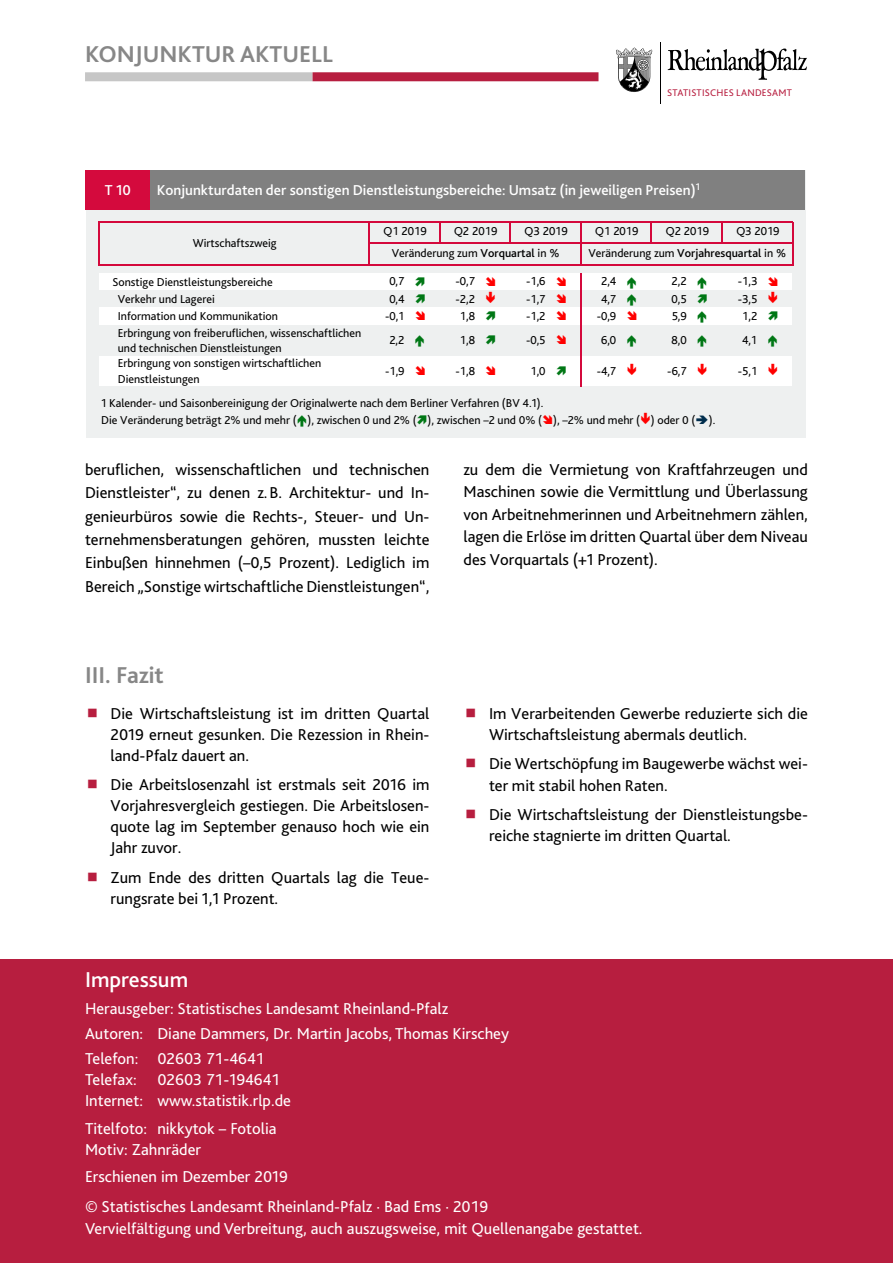
<style>
.page{position:relative;width:893px;height:1263px;background:#fff}
.page>*{position:absolute;margin:0;border:0;box-sizing:border-box;transform-origin:0 0}
.t1{font:700 24px "Bliss 2";color:#878787}
.t2{font:500 22.5px "Bliss 2";color:#fff}
.t3{font:16.5px/21px "Bliss 2";color:#000;text-align:justify}
.t4{font:16.5px/25.2px "Bliss 2";color:#fff}
.t5{font:500 15px "Bliss 2";color:#fff}
.t6{font:12px/15.8px "Bliss 2";color:#000}
.t7{font:12px "Bliss";color:#000}
.t8{font:500 12px "Bliss 2";color:#000}
.t9{font:10.2px "Bliss 2";letter-spacing:.02em;color:#b71e3f}
.s1{font-weight:500}
.s2{font-family:"Bliss"}
.s3{font-weight:400}
.s4{font-family:"Bliss";font-weight:400}
.s5{color:#f00}
</style>
<div class="page">
<div style="left:0;top:959px;width:893px;height:304px;background:#b71e3f"></div>
<div style="left:86px;top:171px;width:720px;height:102px;background:#eef0f0"></div>
<div style="left:86px;top:273px;width:13px;height:17px;background:#eef0f0"></div>
<div style="left:793px;top:273px;width:13px;height:17px;background:#eef0f0"></div>
<div style="left:86px;top:290px;width:720px;height:18px;background:#eef0f0"></div>
<div style="left:86px;top:307px;width:13px;height:18px;background:#eef0f0"></div>
<div style="left:99px;top:307px;width:270px;height:18px;background:#fff"></div>
<div style="left:369px;top:307px;width:424px;height:18px;background:#fff"></div>
<div style="left:793px;top:307px;width:13px;height:18px;background:#eef0f0"></div>
<div style="left:86px;top:325px;width:720px;height:31px;background:#eef0f0"></div>
<div style="left:86px;top:356px;width:13px;height:30px;background:#eef0f0"></div>
<div style="left:793px;top:356px;width:13px;height:30px;background:#eef0f0"></div>
<div style="left:86px;top:386px;width:720px;height:52px;background:#eef0f0"></div>
<hr style="left:580px;top:222px;width:2px;height:43px;background:#d4093c">
<hr style="left:98px;top:221px;width:2px;height:44px;background:#d4093c">
<hr style="left:368px;top:222px;width:2px;height:43px;background:#d4093c">
<svg style="left:439px;top:222px;width:1px;height:20px"></svg>
<svg style="left:510px;top:222px;width:1px;height:20px"></svg>
<hr style="left:580px;top:273px;width:2px;height:113px;background:#d4093c">
<svg style="left:651px;top:222px;width:1px;height:20px"></svg>
<hr style="left:721px;top:222px;width:2px;height:22px;background:#d4093c">
<hr style="left:792px;top:222px;width:1px;height:43px;background:#d4093c">
<hr style="left:100px;top:221px;width:693px;height:1px;background:#d4093c">
<hr style="left:370px;top:242px;width:423px;height:2px;background:#d4093c">
<hr style="left:100px;top:264px;width:693px;height:1px;background:#d4093c">
<div style="left:85px;top:170px;width:66px;height:40px;background:#d40a3d"></div>
<div style="left:150px;top:170px;width:642px;height:40px;background:#808080"></div>
<div style="left:85px;top:72px;width:228px;height:9px;background:#c6c6c6"></div>
<div style="left:313px;top:72px;width:285px;height:9px;background:#b71e3f"></div>
<svg style="left:668px;top:48px;width:139px;height:32px"></svg>
<svg style="left:616px;top:47px;width:36px;height:45px"></svg>
<hr style="left:660px;top:42px;width:1px;height:62px;background:#000">
<h1 class="t1" style="left:85px;top:39px;width:249px">KONJUNKTUR AKTUELL</h1>
<p class="t9" style="left:667px;top:86px;width:126px">STATISTISCHES LANDESAMT</p>
<p class="t5" style="left:157px;top:181px;width:545px">Konjunkturdaten der sonstigen Dienstleistungsbereiche: Umsatz (in jeweiligen Preisen)<sup>1</sup></p>
<p class="t5" style="left:105px;top:181px;width:28px">T 10</p>
<p class="t5" style="left:157px;top:181px;width:419px">Bruttoinlan sprodukt, Bruttowertschöpfung und Erwerbstätige xxx</p>
<p class="t6" style="left:193px;top:234px;width:85px">Wirtschaftszweig</p>
<p class="t7" style="left:525px;top:225px;width:45px">Q3 2019</p>
<p class="t6" style="left:392px;top:245px;width:169px">Veränderung zum <span class="s1">Vorquartal</span> <span class="s2">in %</span></p>
<p class="t8" style="left:588px;top:246px;width:199px"><span class="s3">Veränderung zum</span> Vorjahresquartal <span class="s4">in %</span></p>
<p class="t7" style="left:383px;top:225px;width:45px">Q1 2019</p>
<p class="t7" style="left:454px;top:225px;width:45px">Q2 2019</p>
<p class="t7" style="left:595px;top:225px;width:45px">Q1 2019</p>
<p class="t7" style="left:666px;top:225px;width:45px">Q2 2019</p>
<p class="t7" style="left:736px;top:225px;width:45px">Q3 2019</p>
<p class="t6" style="left:112px;top:274px;width:162px">Sonstige Dienstleistungsbereiche</p>
<p class="t7" style="left:389px;top:275px;width:17px">0,7</p>
<p class="t7" style="left:456px;top:275px;width:42px">-0,7 <span class="s5">➔</span></p>
<p class="t7" style="left:526px;top:275px;width:42px">-1,6 <span class="s5">➔</span></p>
<p class="t7" style="left:601px;top:275px;width:17px">2,4</p>
<p class="t7" style="left:672px;top:275px;width:17px">2,2</p>
<p class="t7" style="left:738px;top:275px;width:42px">-1,3 <span class="s5">➔</span></p>
<p class="t6" style="left:118px;top:291px;width:99px">Verkehr und Lagerei</p>
<p class="t7" style="left:389px;top:292px;width:17px">0,4</p>
<p class="t7" style="left:456px;top:292px;width:21px">-2,2</p>
<p class="t7" style="left:526px;top:292px;width:42px">-1,7 <span class="s5">➔</span></p>
<p class="t7" style="left:601px;top:292px;width:17px">4,7</p>
<p class="t7" style="left:672px;top:292px;width:17px">0,5</p>
<p class="t7" style="left:738px;top:292px;width:21px">-3,5</p>
<p class="t6" style="left:118px;top:308px;width:162px">Information und Kommunikation</p>
<p class="t7" style="left:385px;top:309px;width:42px">-0,1 <span class="s5">➔</span></p>
<p class="t7" style="left:460px;top:309px;width:17px">1,8</p>
<p class="t7" style="left:526px;top:309px;width:42px">-1,2 <span class="s5">➔</span></p>
<p class="t7" style="left:597px;top:309px;width:42px">-0,9 <span class="s5">➔</span></p>
<p class="t7" style="left:672px;top:309px;width:17px">5,9</p>
<p class="t7" style="left:742px;top:309px;width:17px">1,2</p>
<p class="t6" style="left:118px;top:324px;width:245px">Erbringung von freiberuflichen, wissenschaftlichen und technischen Dienstleistungen</p>
<p class="t7" style="left:389px;top:333px;width:17px">2,2</p>
<p class="t7" style="left:460px;top:333px;width:17px">1,8</p>
<p class="t7" style="left:526px;top:333px;width:42px">-0,5 <span class="s5">➔</span></p>
<p class="t7" style="left:601px;top:333px;width:17px">6,0</p>
<p class="t7" style="left:672px;top:333px;width:17px">8,0</p>
<p class="t7" style="left:742px;top:333px;width:17px">4,1</p>
<p class="t6" style="left:118px;top:355px;width:205px">Erbringung von sonstigen wirtschaftlichen<br>Dienstleistungen</p>
<p class="t7" style="left:385px;top:364px;width:42px">-1,9 <span class="s5">➔</span></p>
<p class="t7" style="left:456px;top:364px;width:42px">-1,8 <span class="s5">➔</span></p>
<p class="t7" style="left:530px;top:364px;width:17px">1,0</p>
<p class="t7" style="left:597px;top:364px;width:21px">-4,7</p>
<p class="t7" style="left:667px;top:364px;width:21px">-6,7</p>
<p class="t7" style="left:738px;top:364px;width:21px">-5,1</p>
<p class="t6" style="left:101px;top:394px;width:616px;line-height:16.8px">1 Kalender- und Saisonbereinigung der Originalwerte nach dem Berliner Verfahren (BV 4.1).<br>Die Veränderung beträgt 2% und mehr ( ), zwischen 0 und 2% ( ), zwischen –2 und 0% (<span class="s5">➔</span>), –2% und mehr ( ) oder 0 ( ).</p>
<p class="t3" style="left:85px;top:457px;width:346px;line-height:23.4px">beruflichen, wissenschaftlichen und technischen Dienstleister“, zu denen z.B. Architektur- und In&shy;genieurbüros sowie die Rechts-, Steuer- und Un&shy;ternehmensberatungen gehören, mussten leichte Einbußen hinnehmen (–0,5 Prozent). Lediglich im Bereich „Sonstige wirtschaftliche Dienstleistungen“,</p>
<h1 class="t1" style="left:85px;top:660px;width:80px">III. Fazit</h1>
<p class="t3" style="left:111px;top:702px;width:320px">Die Wirtschaftsleistung ist im dritten Quartal 2019 erneut gesunken. Die Rezession in Rhein&shy;land-Pfalz dauert an.</p>
<p class="t3" style="left:111px;top:774px;width:320px">Die Arbeitslosenzahl ist erstmals seit 2016 im Vorjahresvergleich gestiegen. Die Arbeitslosen&shy;quote lag im September genauso hoch wie ein Jahr zuvor.</p>
<p class="t3" style="left:111px;top:866px;width:320px">Zum Ende des dritten Quartals lag die Teue&shy;rungsrate bei 1,1 Prozent.</p>
<p class="t3" style="left:463px;top:458px;width:346px;line-height:22.5px">zu dem die Vermietung von Kraftfahrzeugen und Maschinen sowie die Vermittlung und Überlassung von Arbeitnehmerinnen und Arbeitnehmern zählen, lagen die Erlöse im dritten Quartal über dem Niveau des Vorquartals (+1 Prozent).</p>
<p class="t3" style="left:489px;top:702px;width:320px">Im Verarbeitenden Gewerbe reduzierte sich die<br>Wirtschaftsleistung abermals deutlich.</p>
<p class="t3" style="left:489px;top:753px;width:320px">Die Wertschöpfung im Baugewerbe wächst wei&shy;ter mit stabil hohen Raten.</p>
<p class="t3" style="left:489px;top:804px;width:320px">Die Wirtschaftsleistung der Dienstleistungsbe&shy;reiche stagnierte im dritten Quartal.</p>
<h2 class="t2" style="left:85px;top:965px;width:105px">Impressum</h2>
<p class="t4" style="left:85px;top:995px;width:425px">Herausgeber: Statistisches Landesamt Rheinland-Pfalz<br>Autoren: Diane Dammers, Dr. Martin Jacobs, Thomas Kirschey<br>Telefon: 02603 71-4641</p>
<p class="t4" style="left:85px;top:1069px;width:207px;line-height:21px">Telefax: 02603 71-194641<br>Internet: www.statistik.rlp.de</p>
<p class="t4" style="left:85px;top:1117px;width:193px;line-height:21px">Titelfoto: nikkytok – Fotolia<br>Motiv: Zahnräder</p>
<p class="t4" style="left:85px;top:1161px;width:405px;line-height:29.5px">Erschienen im Dezember 2019<br>© Statistisches Landesamt Rheinland-Pfalz · Bad Ems · 2019</p>
<p class="t4" style="left:85px;top:1215px;width:559px">Vervielfältigung und Verbreitung, auch auszugsweise, mit Quellenangabe gestattet.</p>
</div>
